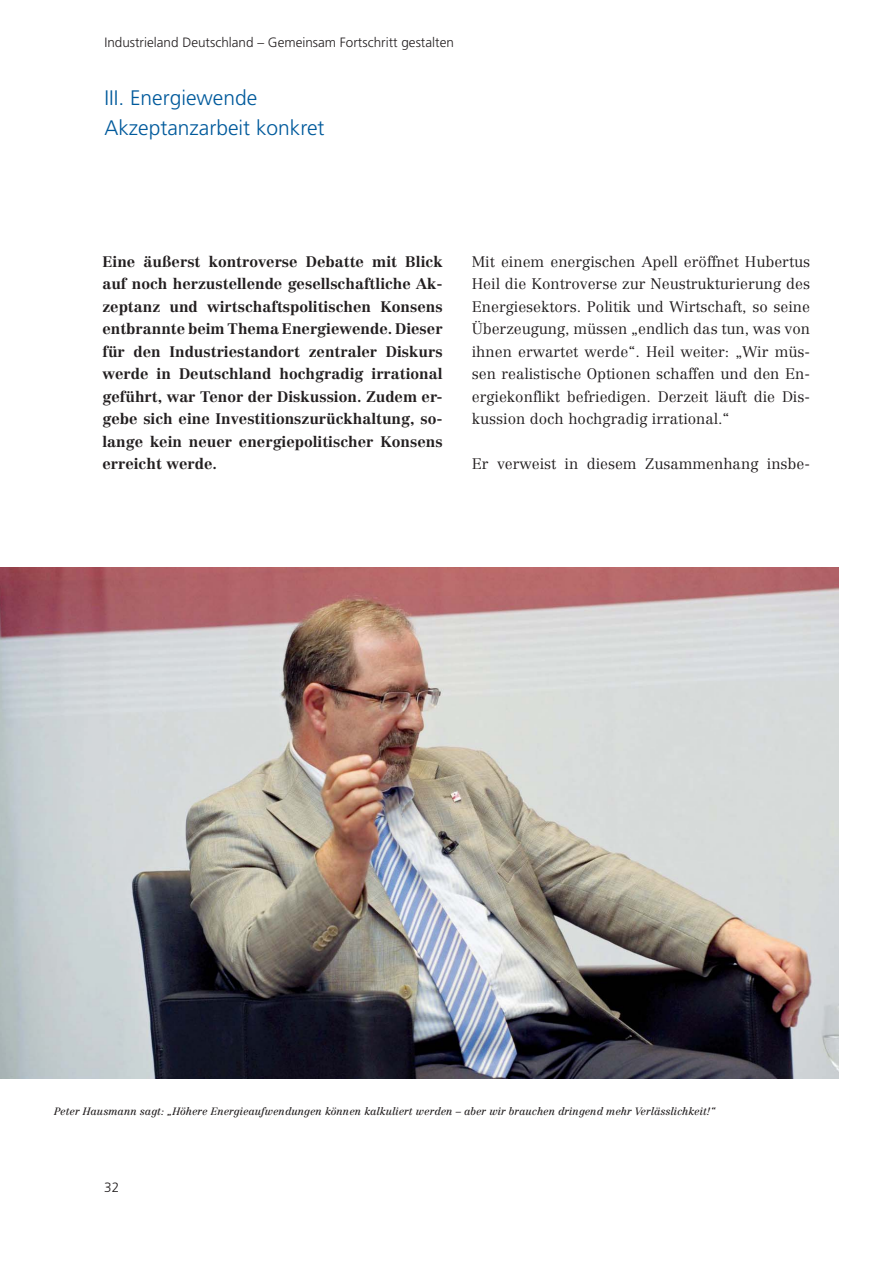
<style>
.page{position:relative;width:893px;height:1263px;background:#fff}
.page>*{position:absolute;margin:0;border:0;box-sizing:border-box;transform-origin:0 0}
.t1{font:300 21px/30px "Frutiger";color:#005a9c}
.t2{font:700 15px/22.5px "Centennial";color:#231f20;text-align:justify}
.t3{font:300 15px/22.5px "Centennial";color:#231f20;text-align:justify}
.t4{font:300 13.5px "Frutiger";color:#231f20}
.t5{font:italic 10.5px "Centennial";color:#231f20}
</style>
<div class="page">
<img style="left:0;top:568px;width:839px;height:510px">
<p class="t4" style="left:104px;top:37px;width:351px">Industrieland Deutschland – Gemeinsam Fortschritt gestalten</p>
<h1 class="t1" style="left:104px;top:85px;width:222px">III. Energiewende<br>Akzeptanzarbeit konkret</h1>
<p class="t2" style="left:102px;top:252px;width:342px">Eine äußerst kontroverse Debatte mit Blick auf noch herzustellende gesellschaftliche Ak&shy;zeptanz und wirtschaftspolitischen Konsens entbrannte beim Thema Energiewende. Dieser für den Industriestandort zentraler Diskurs werde in Deutschland hochgradig irrational geführt, war Tenor der Diskussion. Zudem er&shy;gebe sich eine Investitionszurückhaltung, so&shy;lange kein neuer energiepolitischer Konsens erreicht werde.</p>
<p class="t3" style="left:472px;top:252px;width:340px">Mit einem energischen Apell eröffnet Hubertus Heil die Kontroverse zur Neustrukturierung des Energiesektors. Politik und Wirtschaft, so seine Überzeugung, müssen „endlich das tun, was von ihnen erwartet werde“. Heil weiter: „Wir müs&shy;sen realistische Optionen schaffen und den En&shy;ergiekonflikt befriedigen. Derzeit läuft die Dis&shy;kussion doch hochgradig irrational.“</p>
<p class="t3" style="left:472px;top:454px;width:340px">Er verweist in diesem Zusammenhang insbe-</p>
<p class="t5" style="left:54px;top:1107px;width:663px">Peter Hausmann sagt: „Höhere Energieaufwendungen können kalkuliert werden – aber wir brauchen dringend mehr Verlässlichkeit!“</p>
<p class="t4" style="left:104px;top:1181px;width:17px">32</p>
</div>
